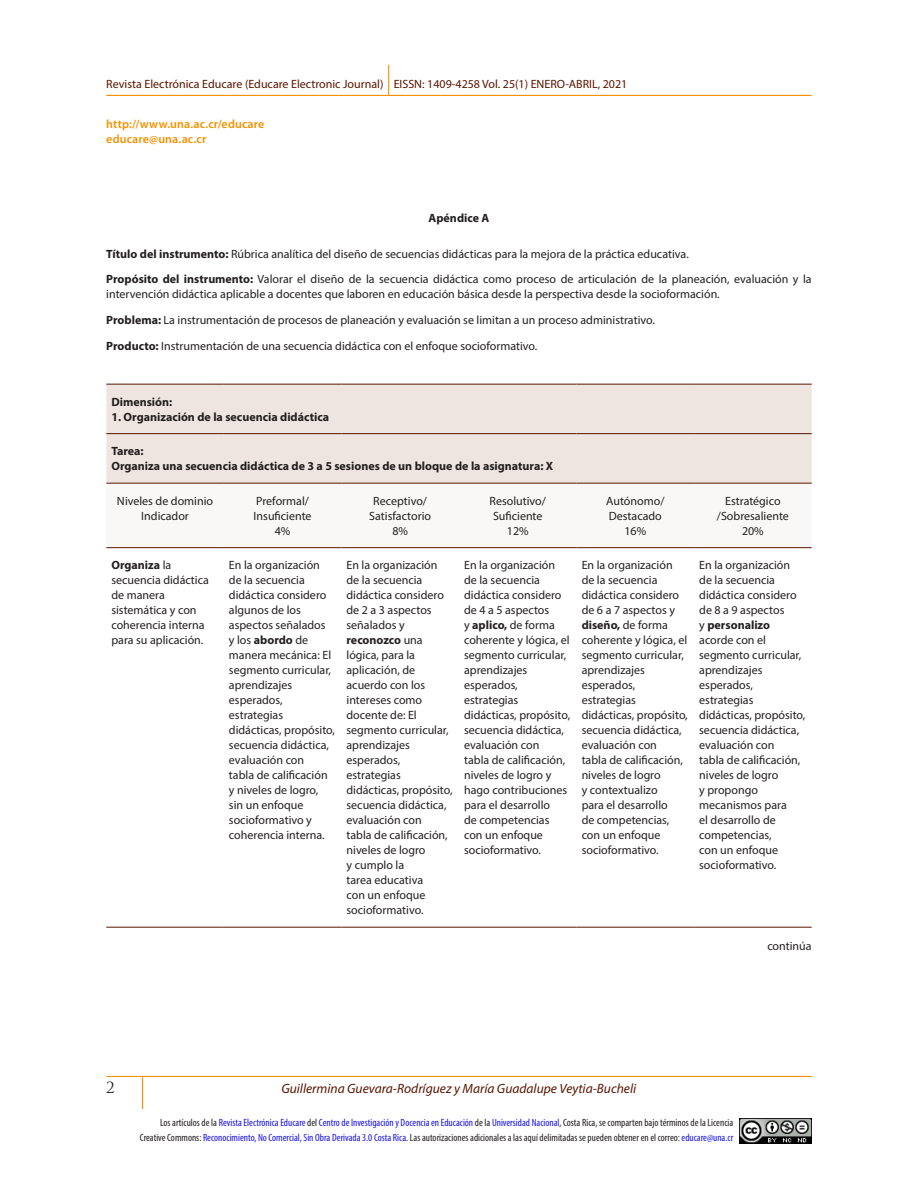
<style>
.page{position:relative;width:918px;height:1188px;background:#fff}
.page>*{position:absolute;margin:0;border:0;box-sizing:border-box;transform-origin:0 0}
.t1{font:15px "Trajan Pro";color:#231f20}
.t2{font:italic 13.5px "Myriad Pro";color:#591600}
.t3{font:12px/15px "Myriad Pro";color:#231f20}
.t4{font:700 12px "Myriad Pro";color:#231f20}
.t5{font:12px "Myriad Pro";color:#591600}
.t6{font:600 12px/15px "Myriad Pro";letter-spacing:.01em;color:#f29100}
.t7{font:condensed 10.5px/15px "Myriad Pro";color:#231f20;text-align:right}
.s1{font-weight:700}
.s2{color:#1a15e5}
</style>
<div class="page">
<hr style="left:106px;top:1076px;width:706px;height:1px;background:#f29100">
<hr style="left:142px;top:1076px;width:1px;height:33px;background:#f29100">
<img style="left:739px;top:1118px;width:73px;height:26px">
<hr style="left:106px;top:95px;width:706px;height:1px;background:#f29100">
<hr style="left:388px;top:65px;width:1px;height:31px;background:#f29100">
<div style="left:106px;top:385px;width:706px;height:98px;background:#eee5e0"></div>
<hr style="left:106px;top:547px;width:118px;height:1px;background:#591600">
<hr style="left:224px;top:547px;width:117px;height:1px;background:#591600">
<hr style="left:341px;top:547px;width:118px;height:1px;background:#591600">
<hr style="left:459px;top:547px;width:118px;height:1px;background:#591600">
<hr style="left:577px;top:547px;width:117px;height:1px;background:#591600">
<hr style="left:694px;top:547px;width:118px;height:1px;background:#591600">
<hr style="left:106px;top:927px;width:118px;height:1px;background:#591600">
<hr style="left:224px;top:927px;width:117px;height:1px;background:#591600">
<hr style="left:341px;top:927px;width:118px;height:1px;background:#591600">
<hr style="left:459px;top:927px;width:118px;height:1px;background:#591600">
<hr style="left:577px;top:927px;width:117px;height:1px;background:#591600">
<hr style="left:694px;top:927px;width:118px;height:1px;background:#591600">
<hr style="left:106px;top:384px;width:118px;height:1px;background:#591600">
<hr style="left:224px;top:384px;width:117px;height:1px;background:#591600">
<hr style="left:341px;top:384px;width:118px;height:1px;background:#591600">
<hr style="left:459px;top:384px;width:118px;height:1px;background:#591600">
<hr style="left:577px;top:384px;width:117px;height:1px;background:#591600">
<hr style="left:694px;top:384px;width:118px;height:1px;background:#591600">
<hr style="left:106px;top:433px;width:118px;height:1px;background:#591600">
<hr style="left:224px;top:433px;width:117px;height:1px;background:#591600">
<hr style="left:341px;top:433px;width:118px;height:1px;background:#591600">
<hr style="left:459px;top:433px;width:118px;height:1px;background:#591600">
<hr style="left:577px;top:433px;width:117px;height:1px;background:#591600">
<hr style="left:694px;top:433px;width:118px;height:1px;background:#591600">
<hr style="left:106px;top:483px;width:118px;height:1px;background:#591600">
<hr style="left:224px;top:483px;width:117px;height:1px;background:#591600">
<hr style="left:341px;top:483px;width:118px;height:1px;background:#591600">
<hr style="left:459px;top:483px;width:118px;height:1px;background:#591600">
<hr style="left:577px;top:483px;width:117px;height:1px;background:#591600">
<hr style="left:694px;top:483px;width:118px;height:1px;background:#591600">
<p class="t5" style="left:106px;top:77px;width:523px">Revista Electrónica Educare (Educare Electronic Journal) EISSN: 1409-4258 Vol. 25(1) ENERO-ABRIL, 2021</p>
<p class="t6" style="left:106px;top:116px;width:160px">http://www.una.ac.cr/educare educare@una.ac.cr</p>
<p class="t4" style="left:429px;top:210px;width:62px">Apéndice A</p>
<p class="t3" style="left:106px;top:246px;width:584px"><span class="s1">Título del instrumento:</span> Rúbrica analítica del diseño de secuencias didácticas para la mejora de la práctica educativa.</p>
<p class="t3" style="left:106px;top:272px;width:707px"><span class="s1">Propósito del instrumento:</span> Valorar el diseño de la secuencia didáctica como proceso de articulación de la planeación, evaluación y la intervención didáctica aplicable a docentes que laboren en educación básica desde la perspectiva desde la socioformación.</p>
<p class="t3" style="left:106px;top:312px;width:550px"><span class="s1">Problema:</span> La instrumentación de procesos de planeación y evaluación se limitan a un proceso administrativo.</p>
<p class="t3" style="left:106px;top:338px;width:433px"><span class="s1">Producto:</span> Instrumentación de una secuencia didáctica con el enfoque socioformativo.</p>
<p class="t4" style="left:111px;top:394px;width:62px">Dimensión:</p>
<p class="t4" style="left:111px;top:409px;width:219px">1. Organización de la secuencia didáctica</p>
<p class="t4" style="left:111px;top:444px;width:34px">Tarea:</p>
<p class="t4" style="left:111px;top:459px;width:443px">Organiza una secuencia didáctica de 3 a 5 sesiones de un bloque de la asignatura: X</p>
<p class="t3" style="left:117px;top:493px;width:98px">Niveles de dominio</p>
<p class="t3" style="left:141px;top:508px;width:49px">Indicador</p>
<p class="t3" style="left:256px;top:493px;width:54px">Preformal/</p>
<p class="t3" style="left:254px;top:508px;width:60px">Insuficiente</p>
<p class="t3" style="left:275px;top:523px;width:17px">4%</p>
<p class="t3" style="left:490px;top:493px;width:58px">Resolutivo/</p>
<p class="t3" style="left:493px;top:508px;width:51px">Suficiente</p>
<p class="t3" style="left:507px;top:523px;width:23px">12%</p>
<p class="t3" style="left:373px;top:493px;width:55px">Receptivo/</p>
<p class="t3" style="left:369px;top:508px;width:63px">Satisfactorio</p>
<p class="t3" style="left:392px;top:523px;width:17px">8%</p>
<p class="t3" style="left:606px;top:493px;width:60px">Autónomo/</p>
<p class="t3" style="left:609px;top:508px;width:55px">Destacado</p>
<p class="t3" style="left:624px;top:523px;width:23px">16%</p>
<p class="t3" style="left:725px;top:493px;width:57px">Estratégico</p>
<p class="t3" style="left:717px;top:508px;width:74px">/Sobresaliente</p>
<p class="t3" style="left:742px;top:523px;width:23px">20%</p>
<p class="t3" style="left:111px;top:558px;width:99px"><span class="s1">Organiza</span> la secuencia didáctica de manera sistemática y con coherencia interna para su aplicación.</p>
<p class="t3" style="left:229px;top:558px;width:108px">En la organización de la secuencia didáctica considero algunos de los aspectos señalados<br>y los <span class="s1">abordo</span> de manera mecánica: El segmento curricular, aprendizajes esperados, estrategias didácticas, propósito, secuencia didáctica, evaluación con<br>tabla de calificación y niveles de logro, sin un enfoque socioformativo y coherencia interna.</p>
<p class="t3" style="left:347px;top:558px;width:108px">En la organización de la secuencia didáctica considero de 2 a 3 aspectos señalados y <span class="s1">reconozco</span> una lógica, para la aplicación, de acuerdo con los intereses como docente de: El segmento curricular, aprendizajes esperados, estrategias didácticas, propósito, secuencia didáctica, evaluación con<br>tabla de calificación, niveles de logro<br>y cumplo la<br>tarea educativa<br>con un enfoque socioformativo.</p>
<p class="t3" style="left:464px;top:558px;width:108px">En la organización de la secuencia didáctica considero de 4 a 5 aspectos<br>y <span class="s1">aplico,</span> de forma coherente y lógica, el segmento curricular, aprendizajes esperados, estrategias didácticas, propósito, secuencia didáctica, evaluación con<br>tabla de calificación, niveles de logro y hago contribuciones para el desarrollo<br>de competencias con un enfoque socioformativo.</p>
<p class="t3" style="left:582px;top:558px;width:108px">En la organización de la secuencia didáctica considero de 6 a 7 aspectos y <span class="s1">diseño,</span> de forma coherente y lógica, el segmento curricular, aprendizajes esperados, estrategias didácticas, propósito, secuencia didáctica, evaluación con<br>tabla de calificación, niveles de logro<br>y contextualizo<br>para el desarrollo<br>de competencias, con un enfoque socioformativo.</p>
<p class="t3" style="left:699px;top:558px;width:108px">En la organización de la secuencia didáctica considero de 8 a 9 aspectos<br>y <span class="s1">personalizo </span>acorde con el segmento curricular, aprendizajes esperados, estrategias didácticas, propósito, secuencia didáctica, evaluación con<br>tabla de calificación, niveles de logro<br>y propongo mecanismos para<br>el desarrollo de competencias,<br>con un enfoque socioformativo.</p>
<p class="t3" style="left:767px;top:938px;width:46px">continúa</p>
<p class="t1" style="left:106px;top:1078px;width:10px">2</p>
<p class="t2" style="left:281px;top:1080px;width:356px">Guillermina Guevara-Rodríguez y María Guadalupe Veytia-Bucheli</p>
<p class="t7" style="left:140px;top:1115px;width:595px">Los artículos de la <span class="s2">Revista Electrónica Educare</span> del <span class="s2">Centro de Investigación y Docencia en Educación</span> de la <span class="s2">Universidad Nacional</span>, Costa Rica, se comparten bajo términos de la Licencia<br>Creative Commons: <span class="s2">Reconocimiento, No Comercial, Sin Obra Derivada 3.0 Costa Rica</span>. Las autorizaciones adicionales a las aquí delimitadas se pueden obtener en el correo: <span class="s2">educare@una.cr</span></p>
</div>
